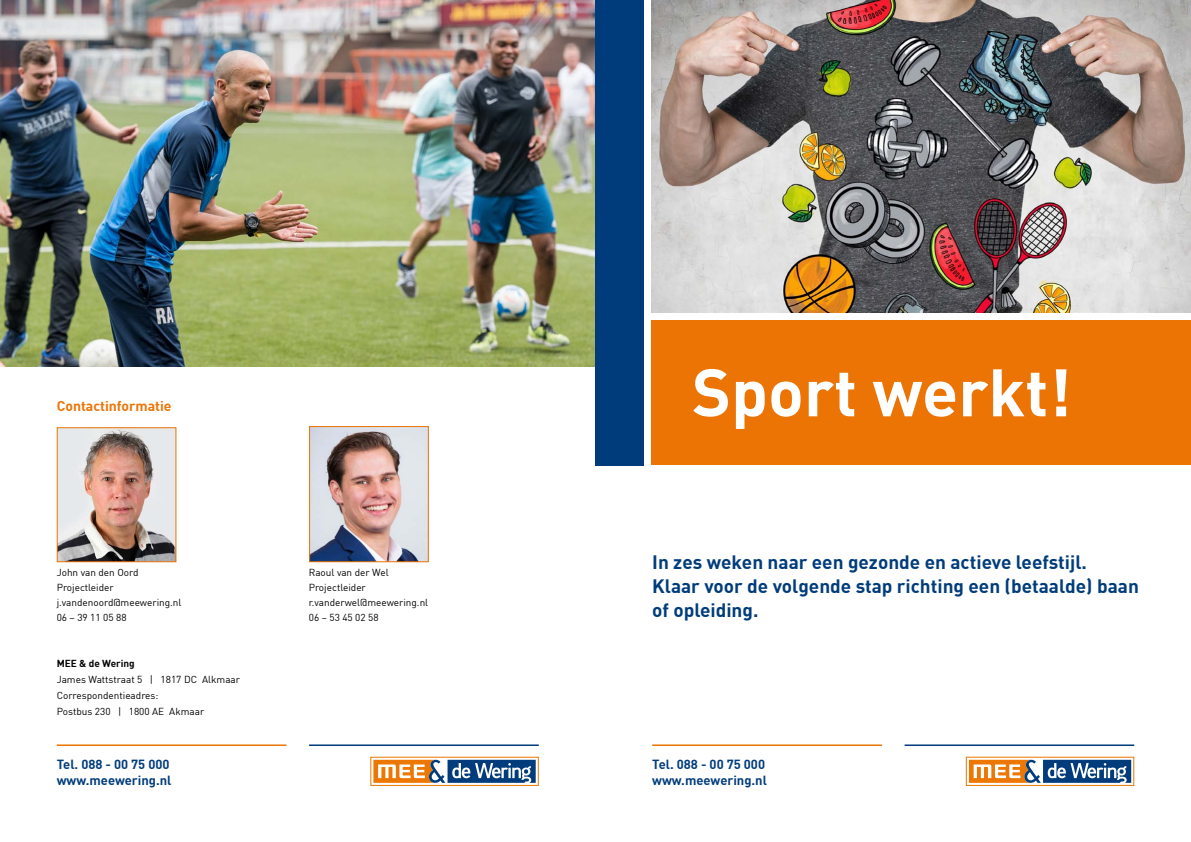
<style>
.page{position:relative;width:1191px;height:842px;background:#fff}
.page>*{position:absolute;margin:0;border:0;box-sizing:border-box;transform-origin:0 0}
.t1{font:700 66px "DIN";color:#fff}
.t2{font:700 19px/24px "DIN";color:#003c7b}
.t3{font:700 14px "DIN";color:#ec7405}
.t4{font:700 13px/16px "DIN";color:#003c7b}
.t5{font:10px/16px "DIN";color:#000}
.t6{font:700 10px "DIN";color:#000}
</style>
<div class="page">
<img style="left:652px;top:0;width:539px;height:312px">
<div style="left:652px;top:320px;width:539px;height:145px;background:#ec7405"></div>
<svg style="left:968px;top:759px;width:164px;height:24px"></svg>
<div style="left:966px;top:757px;width:168px;height:29px;border:1px solid #ed7703"></div>
<svg style="left:969px;top:760px;width:162px;height:23px"></svg>
<svg style="left:373px;top:759px;width:163px;height:1px"></svg>
<div style="left:370px;top:757px;width:168px;height:29px;border:1px solid #ed7703"></div>
<svg style="left:373px;top:760px;width:163px;height:23px"></svg>
<hr style="left:652px;top:744px;width:230px;height:2px;background:#ec7405">
<hr style="left:57px;top:744px;width:229px;height:2px;background:#ec7405">
<hr style="left:904px;top:744px;width:230px;height:2px;background:#003c7b">
<hr style="left:309px;top:744px;width:230px;height:2px;background:#003c7b">
<div style="left:595px;top:0;width:49px;height:465px;background:#003c7b"></div>
<img style="left:311px;top:428px;width:116px;height:132px">
<div style="left:309px;top:426px;width:120px;height:136px;border:1px solid #ec7405"></div>
<img style="left:59px;top:429px;width:115px;height:131px">
<div style="left:57px;top:427px;width:119px;height:135px;border:1px solid #ec7405"></div>
<img style="left:0;top:0;width:595px;height:366px">
<h3 class="t3" style="left:57px;top:397px;width:116px">Contactinformatie</h3>
<p class="t5" style="left:57px;top:564px;width:83px">John van den Oord</p>
<p class="t5" style="left:309px;top:564px;width:81px">Raoul van der Wel</p>
<p class="t5" style="left:57px;top:579px;width:59px">Projectleider</p>
<p class="t5" style="left:309px;top:579px;width:59px">Projectleider</p>
<p class="t5" style="left:57px;top:594px;width:126px">j.vandenoord@meewering.nl</p>
<p class="t5" style="left:309px;top:594px;width:121px">r.vanderwel@meewering.nl</p>
<p class="t5" style="left:57px;top:609px;width:71px">06 – 39 11 05 88</p>
<p class="t5" style="left:309px;top:609px;width:71px">06 – 53 45 02 58</p>
<p class="t6" style="left:57px;top:657px;width:79px">MEE &amp; de Wering</p>
<p class="t5" style="left:57px;top:671px;width:185px">James Wattstraat 5 | 1817 DC Alkmaar<br>Correspondentieadres:<br>Postbus 230 | 1800 AE Akmaar</p>
<h3 class="t4" style="left:57px;top:756px;width:116px">Tel. 088 - 00 75 000 www.meewering.nl</h3>
<h1 class="t1" style="left:692px;top:349px;width:381px">Sport werkt!</h1>
<h2 class="t2" style="left:652px;top:549px;width:488px">In zes weken naar een gezonde en actieve leefstijl.<br>Klaar voor de volgende stap richting een (betaalde) baan of opleiding.</h2>
<h3 class="t4" style="left:652px;top:756px;width:116px">Tel. 088 - 00 75 000 www.meewering.nl</h3>
</div>
